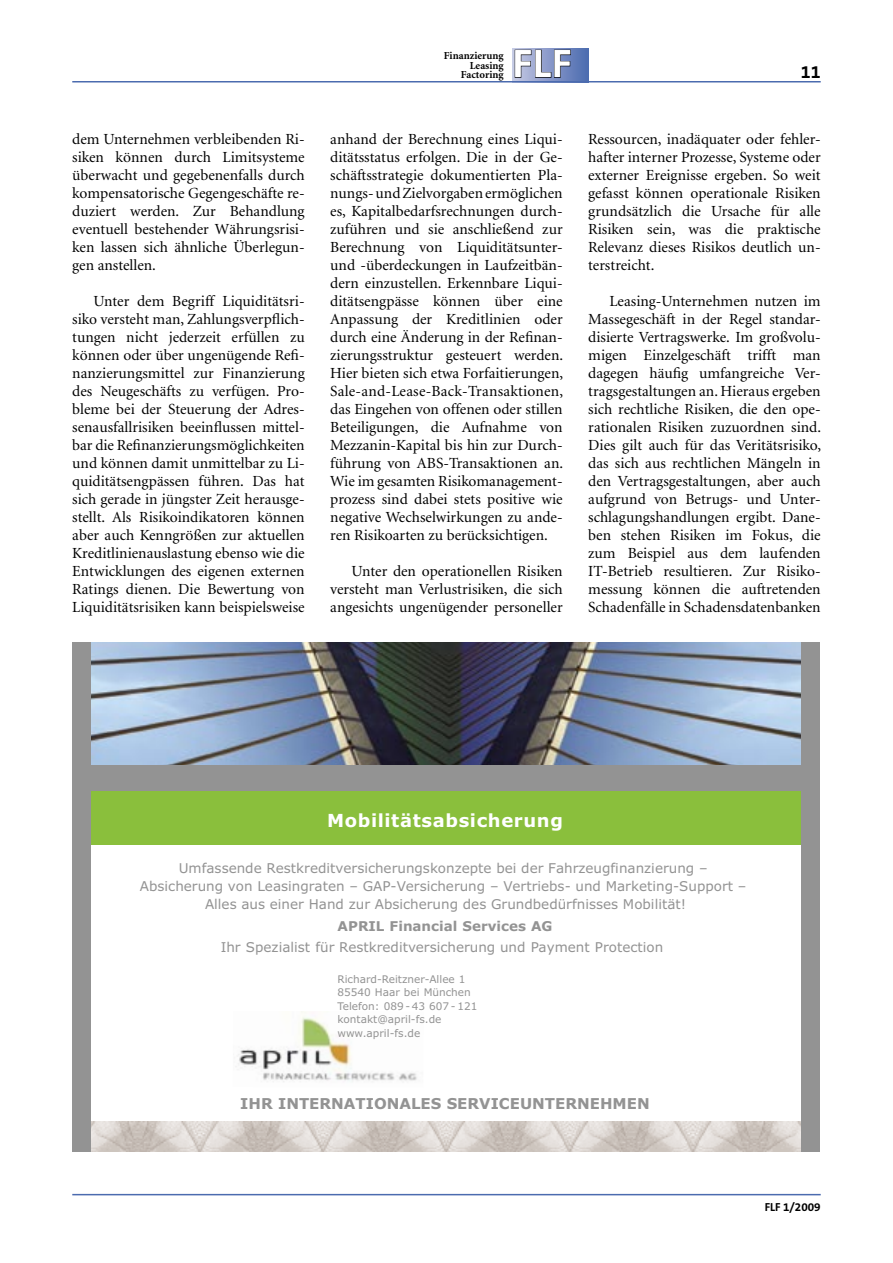
<style>
.page{position:relative;width:893px;height:1263px;background:#fff}
.page>*{position:absolute;margin:0;border:0;box-sizing:border-box;transform-origin:0 0}
.t1{font:700 40.05px "The Sans B7";color:#fff;scale:1.1 1}
.t2{font:700 18px "Verdana";letter-spacing:.035em;color:#fff}
.t3{font:700 18px "The Sans B7";color:#000}
.Artikel-Grundtext-weitere_10_3_12{font:15.45px/18px "Minion";color:#000;text-align:justify}
.t4{font:700 15px "Verdana";color:#939393}
.t5{font:13.5px/18px "Verdana";color:#939393;text-align:center}
.t6{font:12px "Courier";color:#000}
.t7{font:700 11.7px "The Sans B7";color:#000}
.t8{font:700 10.65px/9.3px "Minion";color:#000;text-align:right}
.t9{font:10.5px/13.5px "Verdana";color:#939393}
.s1{font-weight:700}
</style>
<div class="page">
<hr style="left:72px;top:1194px;width:749px;height:1px;background:#4b6baf">
<div style="left:512px;top:48px;width:76px;height:34px;background:linear-gradient(to right,#c6c9e4,#4d6cb0)"></div>
<svg style="left:514px;top:49px;width:57px;height:29px;background:#7984a9"></svg>
<hr style="left:72px;top:81px;width:749px;height:1px;background:#4b6baf">
<img style="left:90px;top:642px;width:711px;height:123px">
<img style="left:90px;top:1121px;width:711px;height:31px">
<div style="left:89px;top:765px;width:712px;height:26px;background:#939393"></div>
<div style="left:85px;top:791px;width:718px;height:54px;background:#8abf3c"></div>
<div style="left:72px;top:642px;width:18px;height:510px;background:#939393"></div>
<div style="left:801px;top:642px;width:19px;height:510px;background:#939393"></div>
<img style="left:235px;top:1011px;width:182px;height:71px">
<p class="t8" style="left:444px;top:52px;width:61px">Finanzierung<br>Leasing<br>Factoring</p>
<h1 class="t1" style="left:512px;top:42px;width:56px">FLF</h1>
<p class="t3" style="left:801px;top:62px;width:21px">11</p>
<p class="Artikel-Grundtext-weitere_10_3_12" style="left:72px;top:130px;width:234px">dem Unternehmen verbleibenden Ri&shy;siken können durch Limitsysteme überwacht und gegebenenfalls durch kompensatorische Gegengeschäfte re&shy;duziert werden. Zur Behandlung eventuell bestehender Währungsrisi&shy;ken lassen sich ähnliche Überlegun&shy;gen anstellen.</p>
<p class="Artikel-Grundtext-weitere_10_3_12" style="left:72px;top:292px;width:234px;text-indent:21px">Unter dem Begriff Liquiditätsri&shy;siko versteht man, Zahlungsverpflich&shy;tungen nicht jederzeit erfüllen zu können oder über ungenügende Refi&shy;nanzierungsmittel zur Finanzierung des Neugeschäfts zu verfügen. Pro&shy;bleme bei der Steuerung der Adres&shy;senausfallrisiken beeinflussen mittel&shy;bar die Refinanzierungsmöglichkeiten und können damit unmittelbar zu Li&shy;quiditätsengpässen führen. Das hat sich gerade in jüngster Zeit herausge&shy;stellt. Als Risikoindikatoren können aber auch Kenngrößen zur aktuellen Kreditlinienauslastung ebenso wie die Entwicklungen des eigenen externen Ratings dienen. Die Bewertung von Liquiditätsrisiken kann beispielsweise</p>
<p class="Artikel-Grundtext-weitere_10_3_12" style="left:330px;top:130px;width:235px">anhand der Berechnung eines Liqui&shy;ditätsstatus erfolgen. Die in der Ge&shy;schäftsstrategie dokumentierten Pla&shy;nungs- und Zielvorgaben ermöglichen es, Kapitalbedarfsrechnungen durch&shy;zuführen und sie anschließend zur Berechnung von Liquiditätsunter&shy;und -überdeckungen in Laufzeitbän&shy;dern einzustellen. Erkennbare Liqui&shy;ditätsengpässe können über eine Anpassung der Kreditlinien oder durch eine Änderung in der Refinan&shy;zierungsstruktur gesteuert werden.<br>Hier bieten sich etwa Forfaitierungen, Sale-and-Lease-Back-Transaktionen, das Eingehen von offenen oder stillen Beteiligungen, die Aufnahme von Mezzanin-Kapital bis hin zur Durch&shy;führung von ABS-Transaktionen an.<br>Wie im gesamten Risikomanagement&shy;prozess sind dabei stets positive wie negative Wechselwirkungen zu ande&shy;ren Risikoarten zu berücksichtigen.</p>
<p class="Artikel-Grundtext-weitere_10_3_12" style="left:330px;top:562px;width:234px;text-indent:21px">Unter den operationellen Risiken versteht man Verlustrisiken, die sich angesichts ungenügender personeller</p>
<p class="t6" style="left:76px;top:600px;width:347px">RZAnzApril241108 24.11.2008 12:57 Uhr Seite 1</p>
<p class="Artikel-Grundtext-weitere_10_3_12" style="left:588px;top:130px;width:234px">Ressourcen, inadäquater oder fehler&shy;hafter interner Prozesse, Systeme oder externer Ereignisse ergeben. So weit gefasst können operationale Risiken grundsätzlich die Ursache für alle Risiken sein, was die praktische Relevanz dieses Risikos deutlich un&shy;terstreicht.</p>
<p class="Artikel-Grundtext-weitere_10_3_12" style="left:588px;top:292px;width:234px;text-indent:21px">Leasing-Unternehmen nutzen im Massegeschäft in der Regel standar&shy;disierte Vertragswerke. Im großvolu&shy;migen Einzelgeschäft trifft man dagegen häufig umfangreiche Ver&shy;tragsgestaltungen an. Hieraus ergeben sich rechtliche Risiken, die den ope&shy;rationalen Risiken zuzuordnen sind.<br>Dies gilt auch für das Veritätsrisiko, das sich aus rechtlichen Mängeln in den Vertragsgestaltungen, aber auch aufgrund von Betrugs- und Unter&shy;schlagungshandlungen ergibt. Dane&shy;ben stehen Risiken im Fokus, die zum Beispiel aus dem laufenden IT-Betrieb resultieren. Zur Risiko&shy;messung können die auftretenden Schadenfälle in Schadensdatenbanken</p>
<p class="t2" style="left:327px;top:809px;width:237px">Mobilitätsabsicherung</p>
<p class="t5" style="left:140px;top:859px;width:608px">Umfassende Restkreditversicherungskonzepte bei der Fahrzeugfinanzierung –<br>Absicherung von Leasingraten – GAP-Versicherung – Vertriebs- und Marketing-Support –<br>Alles aus einer Hand zur Absicherung des Grundbedürfnisses Mobilität!</p>
<p class="t5" style="left:221px;top:914px;width:444px;line-height:21.6px"><span class="s1">APRIL Financial Services AG<br></span>Ihr Spezialist für Restkreditversicherung und Payment Protection</p>
<p class="t9" style="left:337px;top:972px;width:141px">Richard-Reitzner-Allee 1<br>85540 Haar bei München<br>Telefon: 089 - 43 607 - 121 kontakt@april-fs.de www.april-fs.de</p>
<p class="t4" style="left:240px;top:1094px;width:411px">IHR INTERNATIONALES SERVICEUNTERNEHMEN</p>
<p class="t7" style="left:765px;top:1200px;width:58px">FLF 1/2009</p>
</div>
